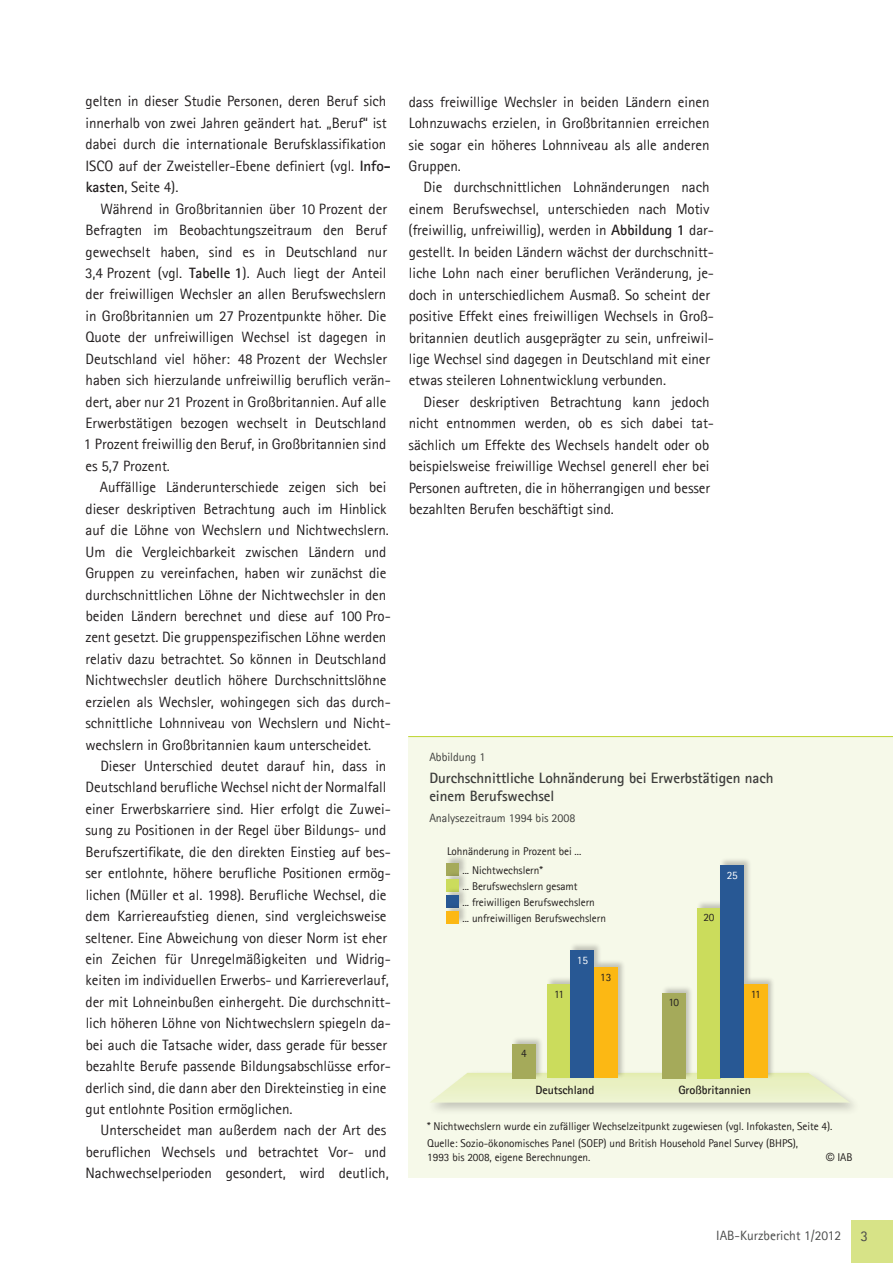
<style>
.page{position:relative;width:893px;height:1263px;background:#fff}
.page>*{position:absolute;margin:0;border:0;box-sizing:border-box;transform-origin:0 0}
.t1{font:15px/21.5px "Agfa Rotis Sans Serif";letter-spacing:-.005em;color:#231f20}
.t2{font:700 15px/18px "Agfa Rotis Sans Serif";letter-spacing:-.005em;color:#3e3e3c}
.t3{font:15px "Agfa Rotis Sans Serif";color:#4b4c4b}
.t4{font:13.5px "Agfa Rotis Sans Serif";color:#4b4c4b}
.t5{font:12px "Agfa Rotis Sans Serif";letter-spacing:-.005em;color:#3e3e3c}
.t6{font:700 12px "Agfa Rotis Sans Serif";letter-spacing:-.005em;color:#221e1d}
.t7{font:11.25px/16px "Agfa Rotis Sans Serif";letter-spacing:-.005em;color:#221e1d}
.t8{font:11.25px "Agfa Rotis Sans Serif";letter-spacing:-.04em;color:#231f20}
.t9{font:11.25px "Agfa Rotis Sans Serif";color:#fff}
.s1{font-weight:700}
.s2{font-family:"Arial"}
</style>
<div class="page">
<div style="left:408px;top:736px;width:485px;height:442px;background:#f6f9e9"></div>
<div style="left:427px;top:1069px;width:434px;height:46px;background:#231f20;opacity:.25"></div>
<svg style="left:429px;top:1073px;width:421px;height:29px;background:#ebf1ca"></svg>
<div style="left:445px;top:855px;width:22px;height:22px;background:#231f20;opacity:.25"></div>
<div style="left:446px;top:863px;width:13px;height:12px;background:#a5aa5a"></div>
<div style="left:445px;top:871px;width:22px;height:22px;background:#231f20;opacity:.25"></div>
<div style="left:446px;top:879px;width:13px;height:12px;background:#cbdc5c"></div>
<div style="left:445px;top:887px;width:22px;height:22px;background:#231f20;opacity:.25"></div>
<div style="left:446px;top:895px;width:13px;height:12px;background:#285894"></div>
<div style="left:445px;top:903px;width:22px;height:22px;background:#231f20;opacity:.25"></div>
<div style="left:446px;top:911px;width:13px;height:12px;background:#fcb814"></div>
<div style="left:546px;top:976px;width:33px;height:103px;background:#231f20;opacity:.25"></div>
<div style="left:547px;top:985px;width:24px;height:93px;background:#cbdc5c"></div>
<div style="left:569px;top:942px;width:33px;height:137px;background:#231f20;opacity:.25"></div>
<div style="left:571px;top:950px;width:23px;height:128px;background:#285894"></div>
<div style="left:593px;top:959px;width:33px;height:120px;background:#231f20;opacity:.25"></div>
<div style="left:594px;top:967px;width:23px;height:111px;background:#fcb814"></div>
<div style="left:511px;top:1036px;width:33px;height:43px;background:#231f20;opacity:.25"></div>
<div style="left:512px;top:1044px;width:24px;height:34px;background:#a5aa5a"></div>
<div style="left:696px;top:900px;width:33px;height:179px;background:#231f20;opacity:.25"></div>
<div style="left:697px;top:908px;width:24px;height:170px;background:#cbdc5c"></div>
<div style="left:719px;top:857px;width:33px;height:222px;background:#231f20;opacity:.25"></div>
<div style="left:721px;top:865px;width:23px;height:213px;background:#285894"></div>
<div style="left:743px;top:976px;width:33px;height:103px;background:#231f20;opacity:.25"></div>
<div style="left:744px;top:985px;width:23px;height:93px;background:#fcb814"></div>
<div style="left:661px;top:985px;width:33px;height:94px;background:#231f20;opacity:.25"></div>
<div style="left:662px;top:993px;width:23px;height:85px;background:#a5aa5a"></div>
<hr style="left:408px;top:736px;width:485px;height:1px;background:#bed630">
<div style="left:851px;top:1220px;width:42px;height:43px;background:#d7e387"></div>
<p class="t1" style="left:85px;top:91px;width:307px">gelten in dieser Studie Personen, deren Beruf sich innerhalb von zwei Jahren geändert hat. „Beruf“ ist dabei durch die internationale Berufsklassifikation ISCO auf der Zweisteller-Ebene definiert (vgl. <span class="s1">Info&shy;kasten</span>, Seite 4).</p>
<p class="t1" style="left:84px;top:198px;width:309px;text-indent:17px">Während in Großbritannien über 10 Prozent der Befragten im Beobachtungszeitraum den Beruf gewechselt haben, sind es in Deutschland nur 3,4 Prozent (vgl. <span class="s1">Tabelle 1</span>). Auch liegt der Anteil der freiwilligen Wechsler an allen Berufswechslern in Großbritannien um 27 Prozentpunkte höher. Die Quote der unfreiwilligen Wechsel ist dagegen in Deutschland viel höher: 48 Prozent der Wechsler haben sich hierzulande unfreiwillig beruflich verän&shy;dert, aber nur 21 Prozent in Großbritannien. Auf alle Erwerbstätigen bezogen wechselt in Deutschland 1 Prozent freiwillig den Beruf, in Großbritannien sind es 5,7 Prozent.</p>
<p class="t1" style="left:85px;top:476px;width:307px;text-indent:15px">Auffällige Länderunterschiede zeigen sich bei dieser deskriptiven Betrachtung auch im Hinblick auf die Löhne von Wechslern und Nichtwechslern.<br>Um die Vergleichbarkeit zwischen Ländern und Gruppen zu vereinfachen, haben wir zunächst die durchschnittlichen Löhne der Nichtwechsler in den beiden Ländern berechnet und diese auf 100 Pro&shy;zent gesetzt. Die gruppenspezifischen Löhne werden relativ dazu betrachtet. So können in Deutschland Nichtwechsler deutlich höhere Durchschnittslöhne erzielen als Wechsler, wohingegen sich das durch&shy;schnittliche Lohnniveau von Wechslern und Nicht&shy;wechslern in Großbritannien kaum unterscheidet.</p>
<p class="t1" style="left:85px;top:755px;width:307px;text-indent:15px">Dieser Unterschied deutet darauf hin, dass in Deutschland berufliche Wechsel nicht der Normalfall einer Erwerbskarriere sind. Hier erfolgt die Zuwei&shy;sung zu Positionen in der Regel über Bildungs- und Berufszertifikate, die den direkten Einstieg auf bes&shy;ser entlohnte, höhere berufliche Positionen ermög&shy;lichen (Müller et al. 1998). Berufliche Wechsel, die dem Karriereaufstieg dienen, sind vergleichsweise seltener. Eine Abweichung von dieser Norm ist eher ein Zeichen für Unregelmäßigkeiten und Widrig&shy;keiten im individuellen Erwerbs- und Karriereverlauf, der mit Lohneinbußen einhergeht. Die durchschnitt&shy;lich höheren Löhne von Nichtwechslern spiegeln da&shy;bei auch die Tatsache wider, dass gerade für besser bezahlte Berufe passende Bildungsabschlüsse erfor&shy;derlich sind, die dann aber den Direkteinstieg in eine gut entlohnte Position ermöglichen.</p>
<p class="t1" style="left:86px;top:1119px;width:305px;text-indent:15px">Unterscheidet man außerdem nach der Art des beruflichen Wechsels und betrachtet Vor- und<br>Nachwechselperioden gesondert, wird deutlich,</p>
<p class="t1" style="left:409px;top:91px;width:302px;text-align:justify">dass freiwillige Wechsler in beiden Ländern einen Lohnzuwachs erzielen, in Großbritannien erreichen sie sogar ein höheres Lohnniveau als alle anderen Gruppen.</p>
<p class="t1" style="left:409px;top:177px;width:307px;text-indent:15px">Die durchschnittlichen Lohnänderungen nach einem Berufswechsel, unterschieden nach Motiv (freiwillig, unfreiwillig), werden in <span class="s1">Abbildung 1</span> dar&shy;gestellt. In beiden Ländern wächst der durchschnitt&shy;liche Lohn nach einer beruflichen Veränderung, je&shy;doch in unterschiedlichem Ausmaß. So scheint der positive Effekt eines freiwilligen Wechsels in Groß&shy;britannien deutlich ausgeprägter zu sein, unfreiwil&shy;lige Wechsel sind dagegen in Deutschland mit einer etwas steileren Lohnentwicklung verbunden.</p>
<p class="t1" style="left:409px;top:391px;width:307px;text-indent:15px">Dieser deskriptiven Betrachtung kann jedoch nicht entnommen werden, ob es sich dabei tat&shy;sächlich um Effekte des Wechsels handelt oder ob beispielsweise freiwillige Wechsel generell eher bei Personen auftreten, die in höherrangigen und besser bezahlten Berufen beschäftigt sind.</p>
<p class="t5" style="left:429px;top:750px;width:58px">Abbildung 1</p>
<p class="t2" style="left:429px;top:769px;width:346px">Durchschnittliche Lohnänderung bei Erwerbstätigen nach einem Berufswechsel</p>
<p class="t5" style="left:429px;top:811px;width:148px">Analysezeitraum 1994 bis 2008</p>
<p class="t7" style="left:462px;top:841px;width:120px;line-height:19px;text-indent:-15px">Lohnänderung in Prozent bei ... ... Nichtwechslern*</p>
<p class="t7" style="left:462px;top:878px;width:145px">... Berufswechslern gesamt<br>... freiwilligen Berufswechslern<br>... unfreiwilligen Berufswechslern</p>
<p class="t8" style="left:554px;top:987px;width:11px">11</p>
<p class="t9" style="left:577px;top:953px;width:13px">15</p>
<p class="t8" style="left:600px;top:970px;width:13px">13</p>
<p class="t8" style="left:521px;top:1047px;width:7px">4</p>
<p class="t6" style="left:535px;top:1082px;width:60px">Deutschland</p>
<p class="t9" style="left:727px;top:868px;width:13px">25</p>
<p class="t8" style="left:703px;top:911px;width:13px">20</p>
<p class="t8" style="left:668px;top:996px;width:12px">10</p>
<p class="t8" style="left:751px;top:987px;width:11px">11</p>
<p class="t6" style="left:678px;top:1082px;width:74px">Großbritannien</p>
<p class="t7" style="left:427px;top:1117px;width:407px;line-height:17.7px">* Nichtwechslern wurde ein zufälliger Wechselzeitpunkt zugewiesen (vgl. Infokasten, Seite 4).<br>Quelle: Sozio-ökonomisches Panel (SOEP) und British Household Panel Survey (BHPS),</p>
<p class="t7" style="left:427px;top:1149px;width:165px">1993 bis 2008, eigene Berechnungen.</p>
<p class="t7" style="left:826px;top:1149px;width:28px"><span class="s2">©</span> IAB</p>
<p class="t4" style="left:716px;top:1227px;width:126px">IAB-Kurzbericht 1/2012</p>
<p class="t3" style="left:860px;top:1227px;width:9px">3</p>
</div>
